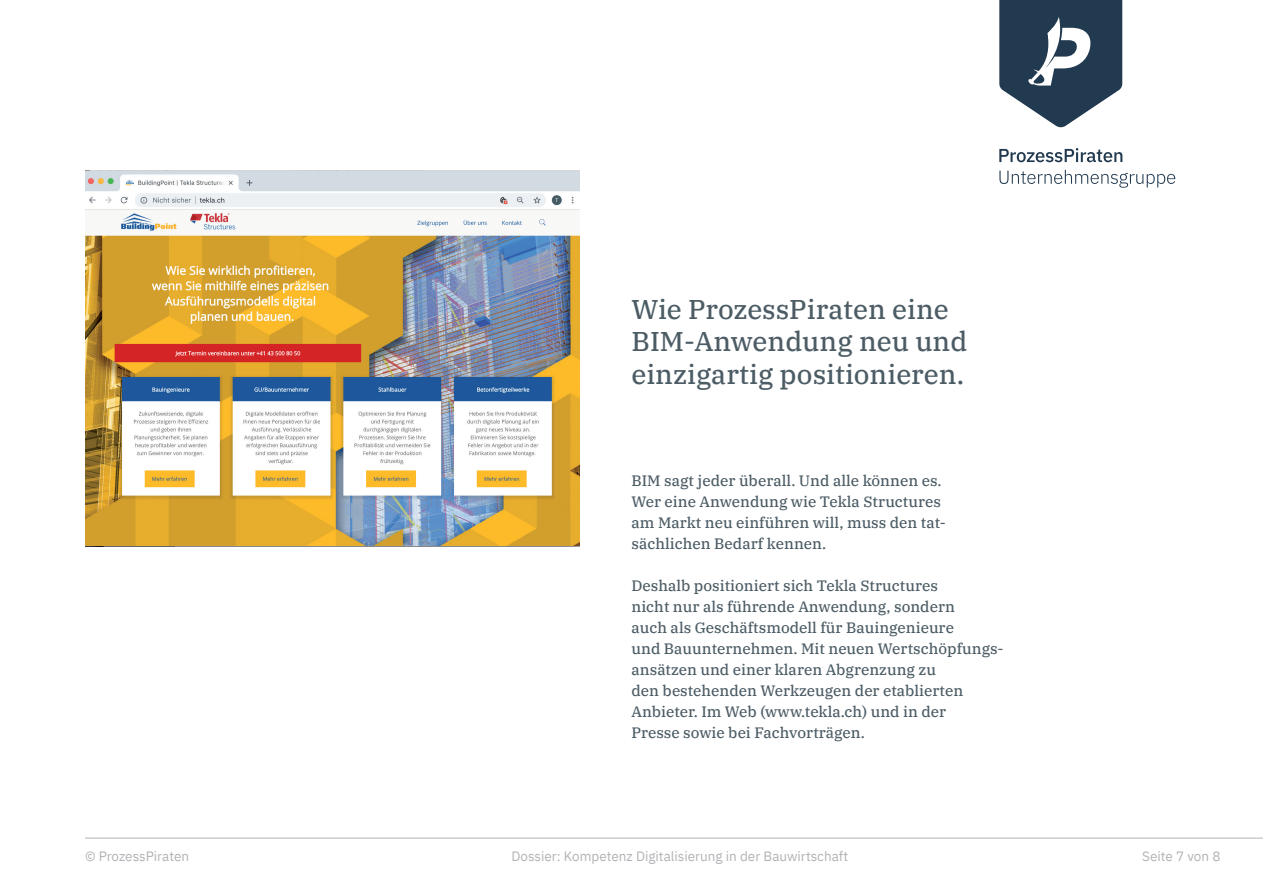
<style>
.page{position:relative;width:1263px;height:893px;background:#fff}
.page>*{position:absolute;margin:0;border:0;box-sizing:border-box;transform-origin:0 0}
.t1{font:27px/32.4px "IBM Plex Serif Text";color:#4c5c65}
.t2{font:15px/21px "IBM Plex Serif Text";color:#4c5c65}
.t3{font:13.5px "IBM Plex Sans";color:#b2b3b7}
</style>
<div class="page">
<svg style="left:999px;top:0;width:123px;height:128px"></svg>
<svg style="left:999px;top:148px;width:123px;height:14px"></svg>
<svg style="left:999px;top:170px;width:176px;height:18px"></svg>
<hr style="left:85px;top:838px;width:1178px;height:1px;background:#b2b3b7">
<img style="left:85px;top:170px;width:494px;height:376px">
<h1 class="t1" style="left:631px;top:291px;width:337px">Wie ProzessPiraten eine<br>BIM-Anwendung neu und einzigartig positionieren.</h1>
<p class="t2" style="left:631px;top:469px;width:316px">BIM sagt jeder überall. Und alle können es.<br>Wer eine Anwendung wie Tekla Structures am Markt neu einführen will, muss den tat&shy;sächlichen Bedarf kennen.</p>
<p class="t2" style="left:631px;top:574px;width:374px">Deshalb positioniert sich Tekla Structures<br>nicht nur als führende Anwendung, sondern<br>auch als Geschäftsmodell für Bauingenieure<br>und Bauunternehmen. Mit neuen Wertschöpfungs&shy;ansätzen und einer klaren Abgrenzung zu<br>den bestehenden Werkzeugen der etablierten Anbieter. Im Web (www.tekla.ch) und in der<br>Presse sowie bei Fachvorträgen.</p>
<p class="t3" style="left:85px;top:846px;width:106px">© ProzessPiraten</p>
<p class="t3" style="left:511px;top:846px;width:338px">Dossier: Kompetenz Digitalisierung in der Bauwirtschaft</p>
<p class="t3" style="left:1142px;top:846px;width:80px">Seite 7 von 8</p>
</div>
